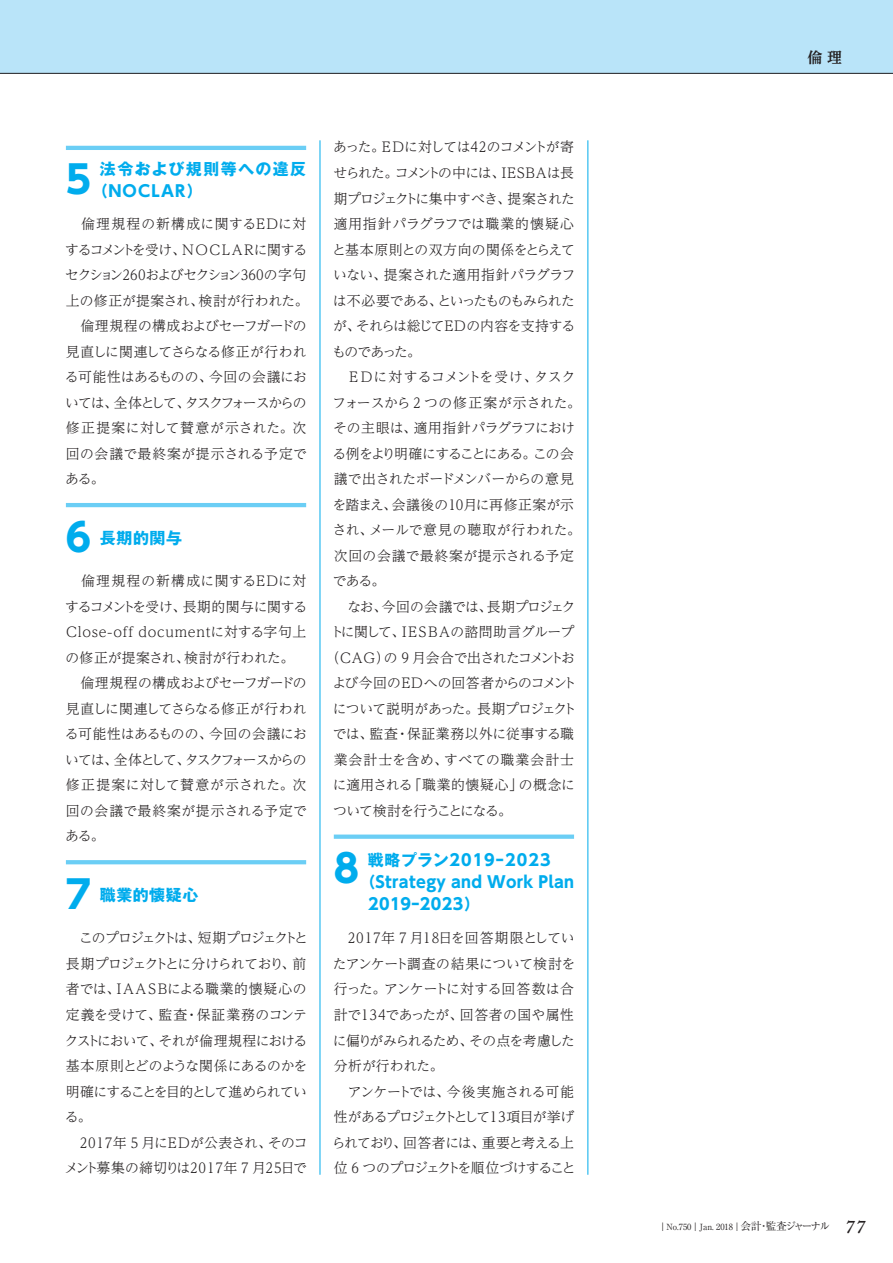
<style>
.page{position:relative;width:893px;height:1263px;background:#fff}
.page>*{position:absolute;margin:0;border:0;box-sizing:border-box;transform-origin:0 0}
.t1{font:700 38.25px "UD Shin Go Pr 6 N";color:#00aced}
.t2{font:700 15.9px "UD Shin Go Pr 6 N";letter-spacing:.025em;color:#00aced}
.t3{font:700 15.9px "UD Shin Go Pr 6 N";letter-spacing:.075em;color:#00aced}
.t4{font:700 15.9px "Gothic MB101 Pro";letter-spacing:.09em;color:#00aced}
.t5{font:700 15.9px "Gothic MB101 Pro";letter-spacing:.06em;color:#00aced}
.t6{font:700 14.85px "UD Reimin Pr 6 N";color:#231f20}
.t7{font:300 13.8px/25.5px "UD Reimin Pr 6 N";letter-spacing:-.02em;color:#231f20}
.t8{font:300 13.8px/25.5px "UD Reimin Pr 6 N";letter-spacing:.01em;color:#231f20}
.t9{font:300 13.8px "UD Reimin Pr 6 N";letter-spacing:-.045em;color:#231f20}
.t10{font:300 13.8px "UD Reimin Pr 6 N";letter-spacing:.015em;color:#231f20}
.t11{font:300 13.8px "UD Reimin Pr 6 N";letter-spacing:.025em;color:#231f20}
.t12{font:300 13.8px "UD Reimin Pr 6 N";letter-spacing:.04em;color:#231f20}
.t13{font:300 13.8px "UD Reimin Pr 6 N";letter-spacing:-.04em;color:#231f20}
.t14{font:300 13.8px "UD Reimin Pr 6 N";letter-spacing:-.055em;color:#231f20}
.t15{font:300 13.8px "UD Reimin Pr 6 N";letter-spacing:-.095em;color:#231f20}
.t16{font:300 13.8px "UD Reimin Pr 6 N";letter-spacing:-.07em;color:#231f20}
.t17{font:300 13.8px "UD Reimin Pr 6 N";letter-spacing:-.05em;color:#231f20}
.t18{font:300 13.8px "UD Reimin Pr 6 N";color:#231f20}
.t19{font:300 13.8px "UD Reimin Pr 6 N";letter-spacing:.055em;color:#231f20}
.t20{font:300 13.8px "UD Reimin Pr 6 N";letter-spacing:.035em;color:#231f20}
.t21{font:300 13.8px "UD Reimin Pr 6 N";letter-spacing:.065em;color:#231f20}
.t22{font:300 13.8px "UD Reimin Pr 6 N";letter-spacing:-.08em;color:#231f20}
.t23{font:8.55px "Ryumin Pr 6 N";color:#231f20}
.s1{font-family:"Gothic MB101 Pro"}
.s2{font-size:10.65px}
.s3{font-family:"Adobe Caslon Pro";font-weight:600;font-style:italic;font-size:19.2px}
</style>
<div class="page">
<div style="left:0;top:0;width:893px;height:73px;background:#b9e4f9"></div>
<hr style="left:0;top:73px;width:893px;height:1px;background:#231f20">
<hr style="left:320px;top:140px;width:1px;height:1035px;background:#00aced">
<hr style="left:588px;top:140px;width:1px;height:1035px;background:#00aced">
<hr style="left:66px;top:146px;width:240px;height:4px;background:#6bcef5">
<hr style="left:66px;top:503px;width:240px;height:4px;background:#6bcef5">
<svg style="left:66px;top:860px;width:240px;height:4px"></svg>
<div style="left:334px;top:834px;width:240px;height:5px;background:#6bcef5"></div>
<p class="t4" style="left:100px;top:155px;width:208px">法令および規則等への違反</p>
<h1 class="t1" style="left:66px;top:149px;width:27px">5</h1>
<p class="t2" style="left:92px;top:178px;width:113px"><span class="s1">（</span>NOCLAR<span class="s1">）</span></p>
<p class="t7" style="left:65px;top:211px;width:245px">　倫理規程の新構成に関するEDに対するコメントを受け、NOCLARに関するセクション260およびセクション360の字句上の修正が提案され、検討が行われた。　倫理規程の構成およびセーフガードの見直しに関連してさらなる修正が行われる可能性はあるものの、今回の会議においては、全体として、タスクフォースからの修正提案に対して賛意が示された。次回の会議で最終案が提示される予定である。</p>
<h1 class="t1" style="left:66px;top:506px;width:27px">6</h1>
<p class="t5" style="left:100px;top:524px;width:84px">長期的関与</p>
<p class="t8" style="left:65px;top:568px;width:244px">　倫理規程の新構成に関するEDに対するコメントを受け、長期的関与に関する<br>Close-off documentに対する字句上の修正が提案され、検討が行われた。　倫理規程の構成およびセーフガードの見直しに関連してさらなる修正が行われる可能性はあるものの、今回の会議においては、全体として、タスクフォースからの修正提案に対して賛意が示された。次回の会議で最終案が提示される予定である。</p>
<h1 class="t1" style="left:66px;top:863px;width:27px">7</h1>
<p class="t5" style="left:100px;top:881px;width:100px">職業的懐疑心</p>
<p class="t7" style="left:65px;top:925px;width:245px">　このプロジェクトは、短期プロジェクトと長期プロジェクトとに分けられており、前者では、IAASBによる職業的懐疑心の定義を受けて、監査・保証業務のコンテクストにおいて、それが倫理規程における基本原則とどのような関係にあるのかを明確にすることを目的として進められている。<br>　2017年 5 月にEDが公表され、そのコメント募集の締切りは2017年 7 月25日で</p>
<p class="t13" style="left:333px;top:136px;width:242px">あった。EDに対しては42のコメントが寄</p>
<p class="t9" style="left:333px;top:162px;width:242px">せられた。コメントの中には、IESBAは長</p>
<p class="t9" style="left:334px;top:187px;width:243px">期プロジェクトに集中すべき、提案された</p>
<p class="t19" style="left:334px;top:213px;width:242px">適用指針パラグラフでは職業的懐疑心</p>
<p class="t11" style="left:332px;top:238px;width:244px">と基本原則との双方向の関係をとらえて</p>
<p class="t7" style="left:333px;top:262px;width:244px">いない、提案された適用指針パラグラフ</p>
<p class="t15" style="left:333px;top:289px;width:244px">は不必要である、といったものもみられた</p>
<p class="t7" style="left:333px;top:313px;width:244px">が、それらは総じてEDの内容を支持する</p>
<p class="t7" style="left:332px;top:338px;width:91px">ものであった。</p>
<p class="t7" style="left:334px;top:364px;width:243px">　E Dに対するコメントを受け、タスク</p>
<p class="t18" style="left:332px;top:391px;width:250px">フォースから 2 つの修正案が示された。</p>
<p class="t7" style="left:333px;top:415px;width:243px">その主眼は、適用指針パラグラフにおけ</p>
<p class="t16" style="left:333px;top:442px;width:243px">る例をより明確にすることにある。この会</p>
<p class="t7" style="left:334px;top:466px;width:242px">議で出されたボードメンバーからの意見</p>
<p class="t10" style="left:332px;top:493px;width:243px">を踏まえ、会議後の10月に再修正案が示</p>
<p class="t12" style="left:332px;top:519px;width:250px">され、メールで意見の聴取が行われた。</p>
<p class="t20" style="left:334px;top:544px;width:242px">次回の会議で最終案が提示される予定</p>
<p class="t7" style="left:333px;top:568px;width:54px">である。</p>
<p class="t7" style="left:334px;top:593px;width:243px">　なお、今回の会議では、長期プロジェク</p>
<p class="t10" style="left:330px;top:621px;width:246px">トに関して、IESBAの諮問助言グループ</p>
<p class="t14" style="left:326px;top:646px;width:250px">（CAG）の 9 月会合で出されたコメントお</p>
<p class="t8" style="left:332px;top:670px;width:246px">よび今回のEDへの回答者からのコメント</p>
<p class="t17" style="left:333px;top:697px;width:245px">について説明があった。長期プロジェクト</p>
<p class="t12" style="left:333px;top:723px;width:243px">では、監査・保証業務以外に従事する職</p>
<p class="t21" style="left:334px;top:748px;width:242px">業会計士を含め、すべての職業会計士</p>
<p class="t11" style="left:333px;top:774px;width:244px">に適用される「職業的懐疑心」の概念に</p>
<p class="t22" style="left:333px;top:799px;width:180px">ついて検討を行うことになる。</p>
<p class="t3" style="left:368px;top:846px;width:184px"><span class="s1">戦略プラン</span>2019<span class="s1">ｰ</span>2023</p>
<p class="t2" style="left:360px;top:869px;width:216px"><span class="s1">（</span>Strategy and Work Plan</p>
<p class="t2" style="left:368px;top:891px;width:113px">2019<span class="s1">ｰ</span>2023<span class="s1">）</span></p>
<h1 class="t1" style="left:334px;top:837px;width:27px">8</h1>
<p class="t7" style="left:332px;top:925px;width:245px">　2017年 7 月18日を回答期限としていたアンケート調査の結果について検討を行った。アンケートに対する回答数は合計で134であったが、回答者の国や属性に偏りがみられるため、その点を考慮した分析が行われた。<br>　アンケートでは、今後実施される可能性があるプロジェクトとして1 3項目が挙げられており、回答者には、重要と考える上位 6 つのプロジェクトを順位づけすること</p>
<p class="t6" style="left:807px;top:45px;width:36px">倫理</p>
<p class="t23" style="left:658px;top:1220px;width:208px">｜No.750｜Jan. 2018｜<span class="s2">会計・監査ジャーナル</span> <span class="s3">77</span></p>
</div>
